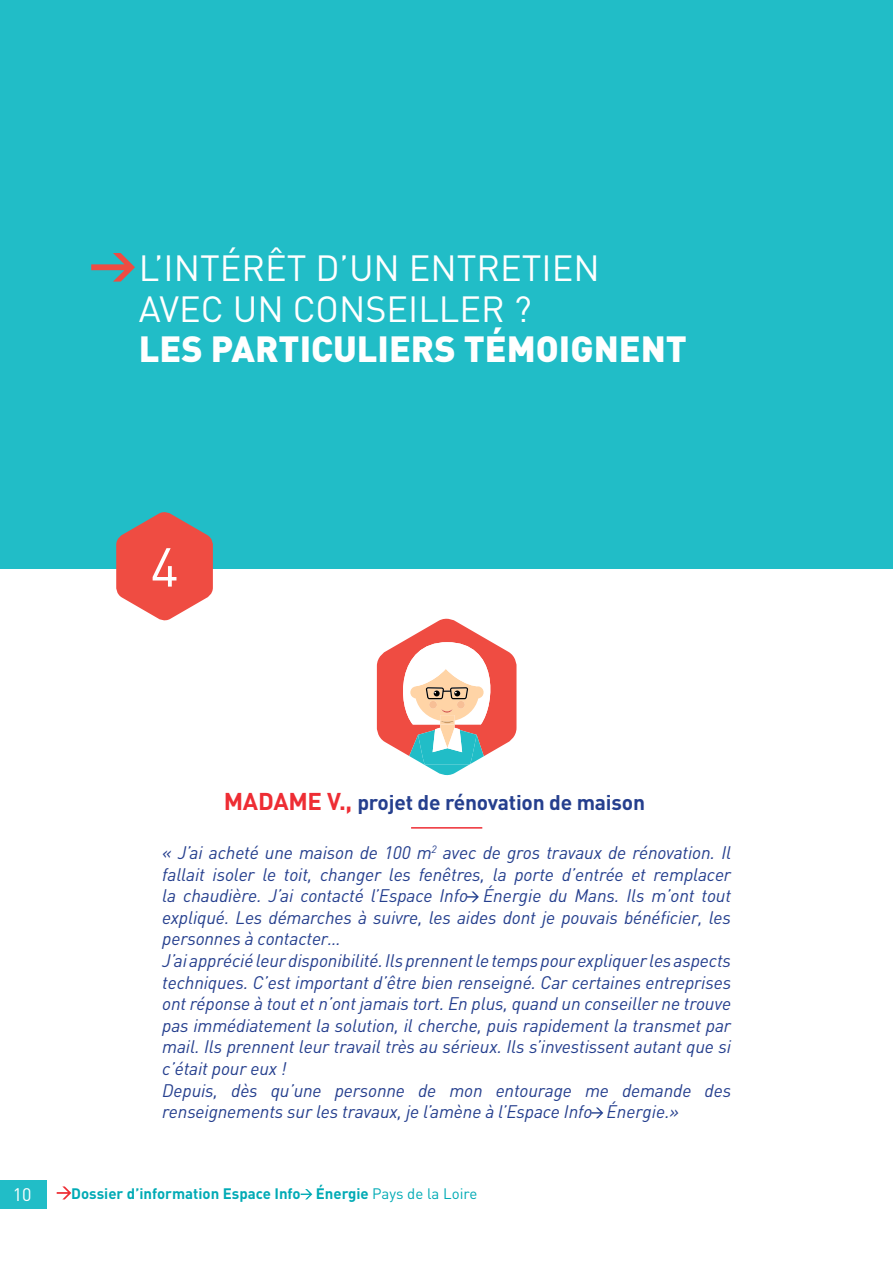
<style>
.page{position:relative;width:893px;height:1263px;background:#fff}
.page>*{position:absolute;margin:0;border:0;box-sizing:border-box;transform-origin:0 0}
.t1{font:54px "DIN";color:#fff}
.t2{font:36px "DIN";color:#fff}
.t3{font:900 36px "DIN";color:#fff}
.t4{font:700 21px "DIN";letter-spacing:-.01em;color:#253f8e}
.t5{font:italic 18px/21.6px "DIN";letter-spacing:-.01em;color:#253f8e;text-align:justify}
.t6{font:18px "DIN";color:#fff}
.t7{font:700 15px "DIN";color:#00aab5}
.s1{font-size:24px;color:#ee2d34}
.s2{font-weight:400;font-size:24px;color:#fff}
.s3{font-weight:400}
</style>
<div class="page">
<div style="left:0;top:1180px;width:47px;height:28px;background:#21bdc7"></div>
<div style="left:0;top:0;width:893px;height:569px;background:#21bdc7"></div>
<svg style="left:91px;top:253px;width:44px;height:29px"></svg>
<svg style="left:116px;top:512px;width:97px;height:109px"></svg>
<svg style="left:467px;top:891px;width:12px;height:11px"></svg>
<svg style="left:591px;top:1107px;width:12px;height:11px"></svg>
<hr style="left:411px;top:827px;width:71px;height:2px;background:#ee2d34">
<svg style="left:57px;top:1186px;width:14px;height:13px"></svg>
<svg style="left:301px;top:1189px;width:11px;height:10px"></svg>
<svg style="left:377px;top:618px;width:139px;height:158px"></svg>
<div style="left:457px;top:701px;width:8px;height:7px;background:#f7bf96;border-radius:50%"></div>
<div style="left:429px;top:701px;width:8px;height:7px;background:#f7bf96;border-radius:50%"></div>
<p class="t2" style="left:139px;top:246px;width:462px">L’INTÉRÊT D’UN ENTRETIEN</p>
<p class="t2" style="left:139px;top:286px;width:394px">AVEC UN CONSEILLER ?</p>
<p class="t3" style="left:139px;top:325px;width:550px">LES PARTICULIERS TÉMOIGNENT</p>
<p class="t1" style="left:150px;top:533px;width:30px">4</p>
<p class="t6" style="left:13px;top:1183px;width:20px">10</p>
<p class="t4" style="left:224px;top:789px;width:447px"><span class="s1">MADAME V.,</span> projet de rénovation de maison<span class="s2">30</span></p>
<p class="t5" style="left:162px;top:841px;width:570px">« J’ai acheté une maison de 100 m<sup>2</sup> avec de gros travaux de rénovation. Il fallait isoler le toit, changer les fenêtres, la porte d’entrée et remplacer la chaudière. J’ai contacté l’Espace Info Énergie du Mans. Ils m’ont tout expliqué. Les démarches à suivre, les aides dont je pouvais bénéficier, les personnes à contacter…</p>
<p class="t5" style="left:162px;top:949px;width:570px">J’ai apprécié leur disponibilité. Ils prennent le temps pour expliquer les aspects techniques. C’est important d’être bien renseigné. Car certaines entreprises ont réponse à tout et n’ont jamais tort. En plus, quand un conseiller ne trouve pas immédiatement la solution, il cherche, puis rapidement la transmet par mail. Ils prennent leur travail très au sérieux. Ils s’investissent autant que si c’était pour eux !</p>
<p class="t5" style="left:162px;top:1079px;width:570px">Depuis, dès qu’une personne de mon entourage me demande des renseignements sur les travaux, je l’amène à l’Espace Info Énergie.»</p>
<p class="t7" style="left:71px;top:1184px;width:407px">Dossier d’information Espace Info Énergie <span class="s3">Pays de la Loire</span></p>
</div>
